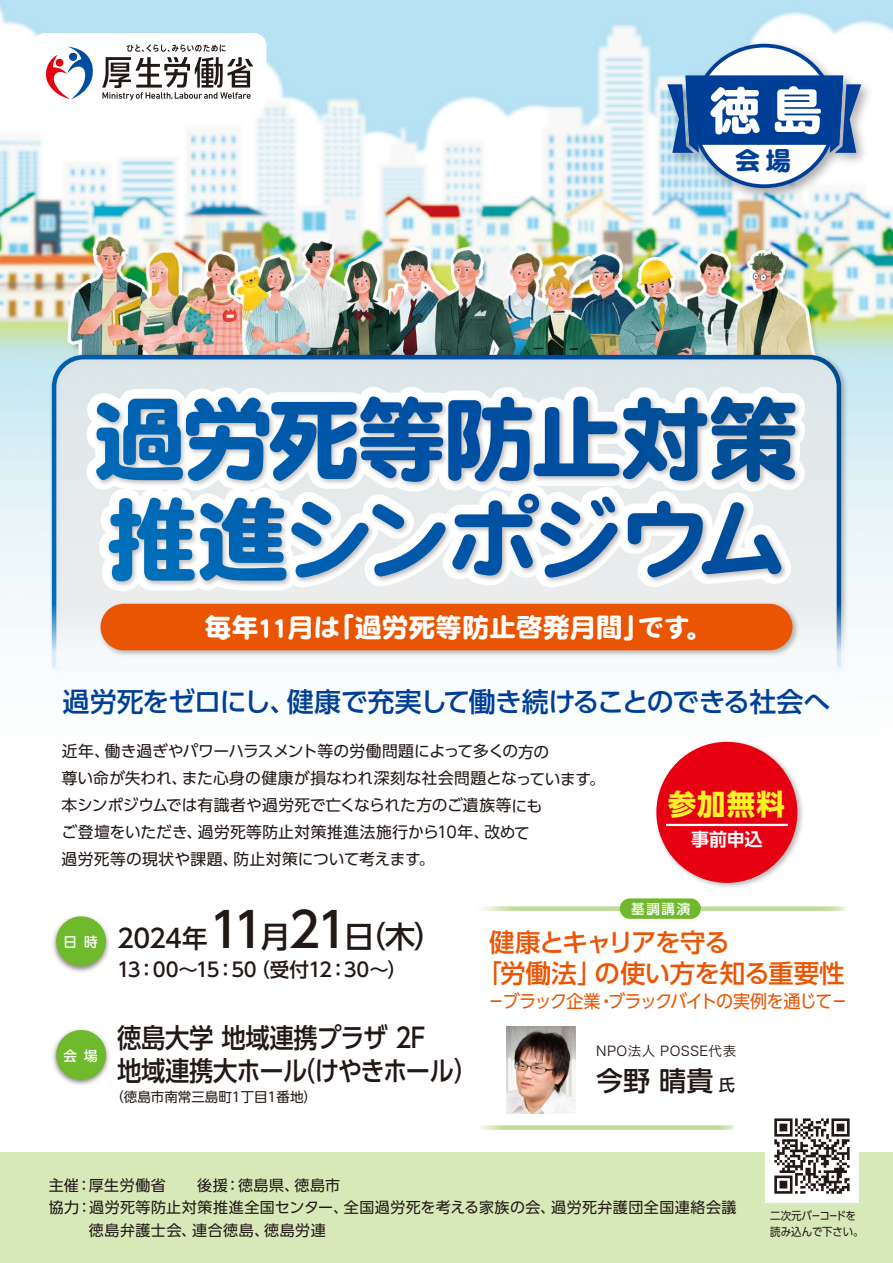
<style>
.page{position:relative;width:893px;height:1263px;background:#fff}
.page>*{position:absolute;margin:0;border:0;box-sizing:border-box;transform-origin:0 0}
.t1{font:52.95px "DF Maru Gothic Std W9";color:#fff}
.t2{font:700 28.5px "UD Shin Go Pro";color:#fff226}
.t3{font:500 27px "UD Shin Go Pro";letter-spacing:-.03em;color:#003f98}
.t4{font:500 27px/33px "UD Shin Go Pro";letter-spacing:-.015em;color:#221815;scale:.9 1}
.t5{font:27px "DF Maru Gothic Std W9";letter-spacing:-.015em;color:#fff}
.t6{font:500 27px "UD Shin Go Pro";letter-spacing:-.015em;color:#221815}
.t7{font:25.65px "DF Maru Gothic Std W9";color:#003f98}
.t8{font:500 25.5px/31.5px "UD Shin Go Pro";letter-spacing:-.03em;color:#ea5504}
.t9{font:500 25.5px "UD Shin Go Pro";letter-spacing:-.025em;color:#221815}
.t10{font:500 19.5px "UD Shin Go Pro";letter-spacing:-.025em;color:#221815}
.t11{font:18px "UD Shin Go Pro";letter-spacing:-.045em;color:#ea5504;scale:.7 1}
.t12{font:700 18px "UD Shin Go Pro De";color:#fff}
.t13{font:15.75px/27px "UD Shin Go Pro";color:#221815}
.t14{font:15px/22.4px "UD Shin Go Pr 6";letter-spacing:.03em;color:#221815}
.t15{font:13.5px "UD Shin Go Pro";color:#221815}
.t16{font:13.5px "Hira Kaku Std W3";letter-spacing:.03em;color:#221815}
.t17{font:500 13.5px "UD Shin Go Pro";color:#fff}
.t18{font:11.25px/16.5px "UD Shin Go Pro";letter-spacing:-.015em;color:#221815;scale:.93 1}
.s1{font-size:48px}
.s2{font-size:30px}
.s3{font-size:16.2px}
</style>
<div class="page">
<img style="left:0;top:0;width:893px;height:1114px">
<div style="left:0;top:1152px;width:893px;height:111px;background:#d7e8b9"></div>
<img style="left:47px;top:350px;width:803px;height:326px">
<svg style="left:50px;top:353px;width:793px;height:319px"></svg>
<img style="left:96px;top:603px;width:705px;height:56px">
<div style="left:101px;top:604px;width:691px;height:46px;background:#ea5504;border-radius:23px"></div>
<div style="left:33px;top:33px;width:233px;height:79px;background:#fff;border-radius:13px"></div>
<svg style="left:46px;top:47px;width:47px;height:52px"></svg>
<svg style="left:102px;top:44px;width:151px;height:56px"></svg>
<svg style="left:69px;top:370px;width:746px;height:233px"></svg>
<img style="left:659px;top:35px;width:220px;height:170px">
<div style="left:694px;top:46px;width:141px;height:140px;background:#fff;border-radius:50%"></div>
<svg style="left:667px;top:75px;width:194px;height:78px;background:#295da6"></svg>
<img style="left:506px;top:1026px;width:69px;height:87px">
<svg style="left:59px;top:686px;width:538px;height:210px"></svg>
<img style="left:50px;top:912px;width:63px;height:63px">
<div style="left:56px;top:916px;width:50px;height:50px;background:#6fba2c;border-radius:50%"></div>
<img style="left:50px;top:1025px;width:63px;height:64px">
<div style="left:56px;top:1030px;width:50px;height:50px;background:#6fba2c;border-radius:50%"></div>
<img style="left:652px;top:737px;width:154px;height:155px">
<div style="left:656px;top:742px;width:141px;height:141px;background:#e60012;border-radius:50%"></div>
<hr style="left:666px;top:824px;width:122px;height:2px;background:#fff">
<svg style="left:480px;top:1125px;width:254px;height:5px"></svg>
<svg style="left:475px;top:906px;width:371px;height:5px"></svg>
<div style="left:620px;top:898px;width:81px;height:21px;background:#6fba2c;border-radius:10px"></div>
<div style="left:765px;top:1109px;width:94px;height:94px;background:#fff"></div>
<svg style="left:774px;top:1118px;width:76px;height:76px"></svg>
<h1 class="t1" style="left:709px;top:82px;width:116px">徳島</h1>
<h3 class="t7" style="left:735px;top:147px;width:58px">会場</h3>
<h3 class="t5" style="left:204px;top:613px;width:497px">毎年11月は「過労死等防止啓発月間」です｡</h3>
<h3 class="t3" style="left:62px;top:680px;width:769px">過労死をゼロにし、健康で充実して働き続けることのできる社会へ</h3>
<p class="t13" style="left:62px;top:737px;width:545px">近年、働き過ぎやパワーハラスメント等の労働問題によって多くの方の<br>尊い命が失われ、また心身の健康が損なわれ深刻な社会問題となっています。本シンポジウムでは有識者や過労死で亡くなられた方のご遺族等にも<br>ご登壇をいただき、過労死等防止対策推進法施行から10年、改めて<br>過労死等の現状や課題、防止対策について考えます。</p>
<h2 class="t2" style="left:668px;top:781px;width:119px">参加無料</h2>
<p class="t12" style="left:691px;top:824px;width:73px">事前申込</p>
<p class="t17" style="left:63px;top:931px;width:36px">日 時</p>
<p class="t17" style="left:63px;top:1044px;width:36px">会 場</p>
<h3 class="t9" style="left:117px;top:918px;width:313px">2024年<span class="s1">11</span><span class="s2">月</span><span class="s1">21</span><span class="s2">日(木)</span></h3>
<p class="t10" style="left:117px;top:954px;width:291px">13：00～15：50（受付12：30～）</p>
<h3 class="t4" style="left:117px;top:1020px;width:403px">徳島大学 地域連携プラザ 2F<br>地域連携大ホール（けやきホール）</h3>
<p class="t15" style="left:117px;top:1086px;width:201px">(徳島市南常三島町1丁目1番地）</p>
<p class="t17" style="left:631px;top:898px;width:61px">基調講演</p>
<h3 class="t8" style="left:489px;top:925px;width:357px">健康とキャリアを守る<br>｢労働法」の使い方を知る重要性</h3>
<p class="t11" style="left:490px;top:987px;width:510px">ーブラック企業・ブラックバイトの実例を通じてー</p>
<p class="t16" style="left:596px;top:1041px;width:141px">NPO法人 POSSE代表</p>
<h3 class="t6" style="left:596px;top:1059px;width:140px">今野 晴貴 <span class="s3">氏</span></h3>
<p class="t14" style="left:49px;top:1174px;width:689px">主催：厚生労働省　　後援：徳島県、徳島市<br>協力：過労死等防止対策推進全国センター、全国過労死を考える家族の会、過労死弁護団全国連絡会議　　 徳島弁護士会、連合徳島、徳島労連</p>
<p class="t18" style="left:770px;top:1207px;width:102px">二次元バーコードを読み込んで下さい。</p>
</div>
